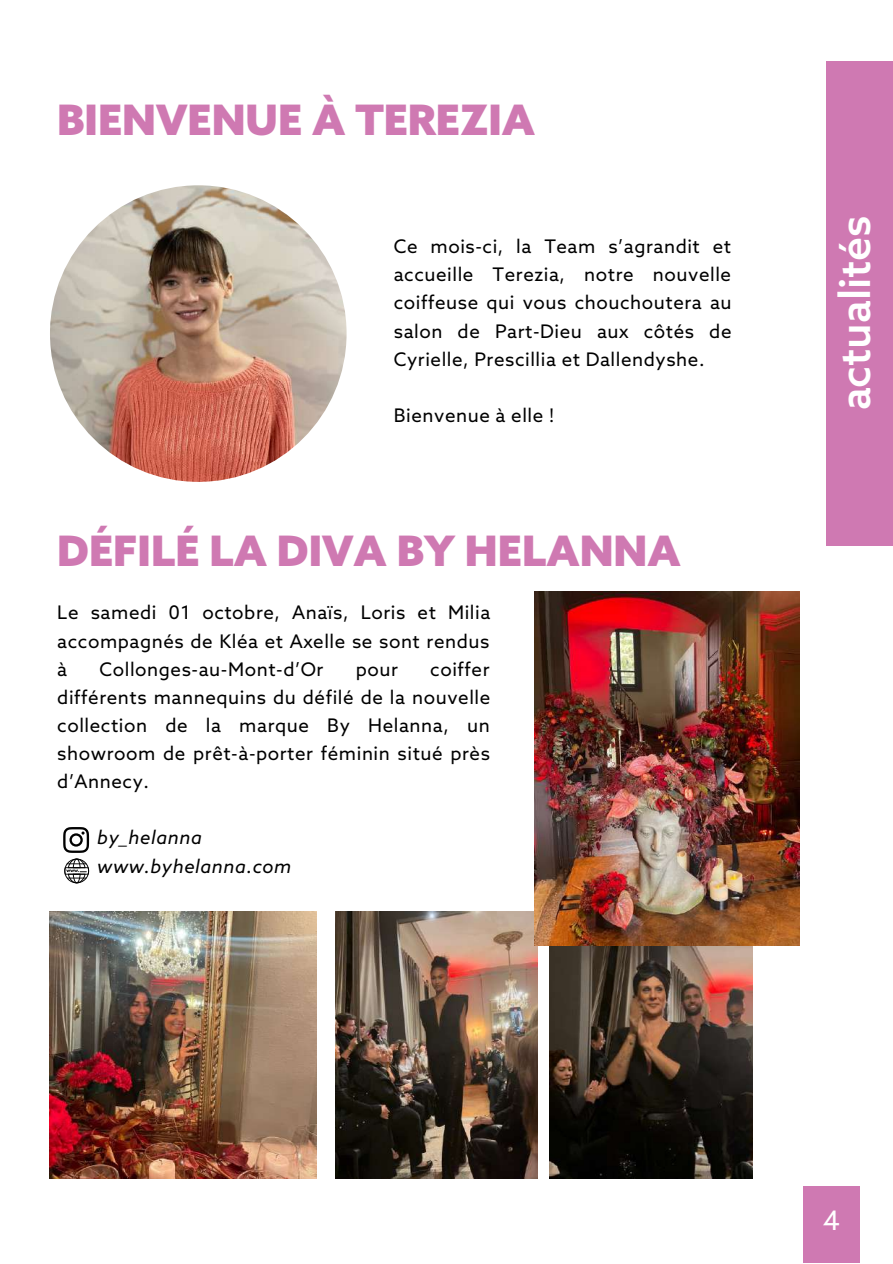
<style>
.page{position:relative;width:893px;height:1264px;background:#fff}
.page>*{position:absolute;margin:0;border:0;box-sizing:border-box;transform-origin:0 0}
.t1{font:500 42.75px "Azo Sans";color:#fff}
.t2{font:900 42px "Azo Sans";color:#cf79b2}
.t3{font:26.85px "Azo Sans";color:#fff}
.t4{font:18.75px/28px "Azo Sans";letter-spacing:.03em;color:#000;text-align:justify}
.t5{font:italic 18.75px/28px "Azo Sans";letter-spacing:.03em;color:#000}
</style>
<div class="page">
<img style="left:335px;top:911px;width:202px;height:267px">
<img style="left:549px;top:945px;width:203px;height:233px">
<div style="left:825px;top:61px;width:67px;height:484px;background:#cf79b2"></div>
<div style="left:803px;top:1186px;width:56px;height:76px;background:#cf79b2"></div>
<img style="left:50px;top:185px;width:296px;height:297px;border-radius:50%">
<img style="left:534px;top:591px;width:265px;height:354px">
<img style="left:50px;top:911px;width:266px;height:267px">
<svg style="left:63px;top:827px;width:26px;height:25px"></svg>
<svg style="left:64px;top:858px;width:25px;height:25px"></svg>
<h2 class="t2" style="left:57px;top:98px;width:479px">BIENVENUE À TEREZIA</h2>
<p class="t4" style="left:394px;top:234px;width:339px">Ce mois-ci, la Team s’agrandit et accueille Terezia, notre nouvelle coiffeuse qui vous chouchoutera au salon de Part-Dieu aux côtés de Cyrielle, Prescillia et Dallendyshe.</p>
<p class="t4" style="left:394px;top:403px;width:162px">Bienvenue à elle !</p>
<h2 class="t2" style="left:57px;top:529px;width:625px">DÉFILÉ LA DIVA BY HELANNA</h2>
<p class="t4" style="left:57px;top:600px;width:434px">Le samedi 01 octobre, Anaïs, Loris et Milia accompagnés de Kléa et Axelle se sont rendus à</p>
<p class="t4" style="left:57px;top:656px;width:434px;text-indent:373px">coiffer différents mannequins du défilé de la nouvelle collection de la marque By Helanna, un showroom de prêt-à-porter féminin situé près d’Annecy.</p>
<p class="t5" style="left:97px;top:825px;width:196px">by_helanna www.byhelanna.com</p>
<p class="t4" style="left:99px;top:656px;width:225px">Collonges-au-Mont-d’Or</p>
<p class="t4" style="left:356px;top:656px;width:44px">pour</p>
<h1 class="t1" style="left:832px;top:410px;width:197px;rotate:-90deg">actualités</h1>
<h3 class="t3" style="left:822px;top:1206px;width:19px">4</h3>
</div>
